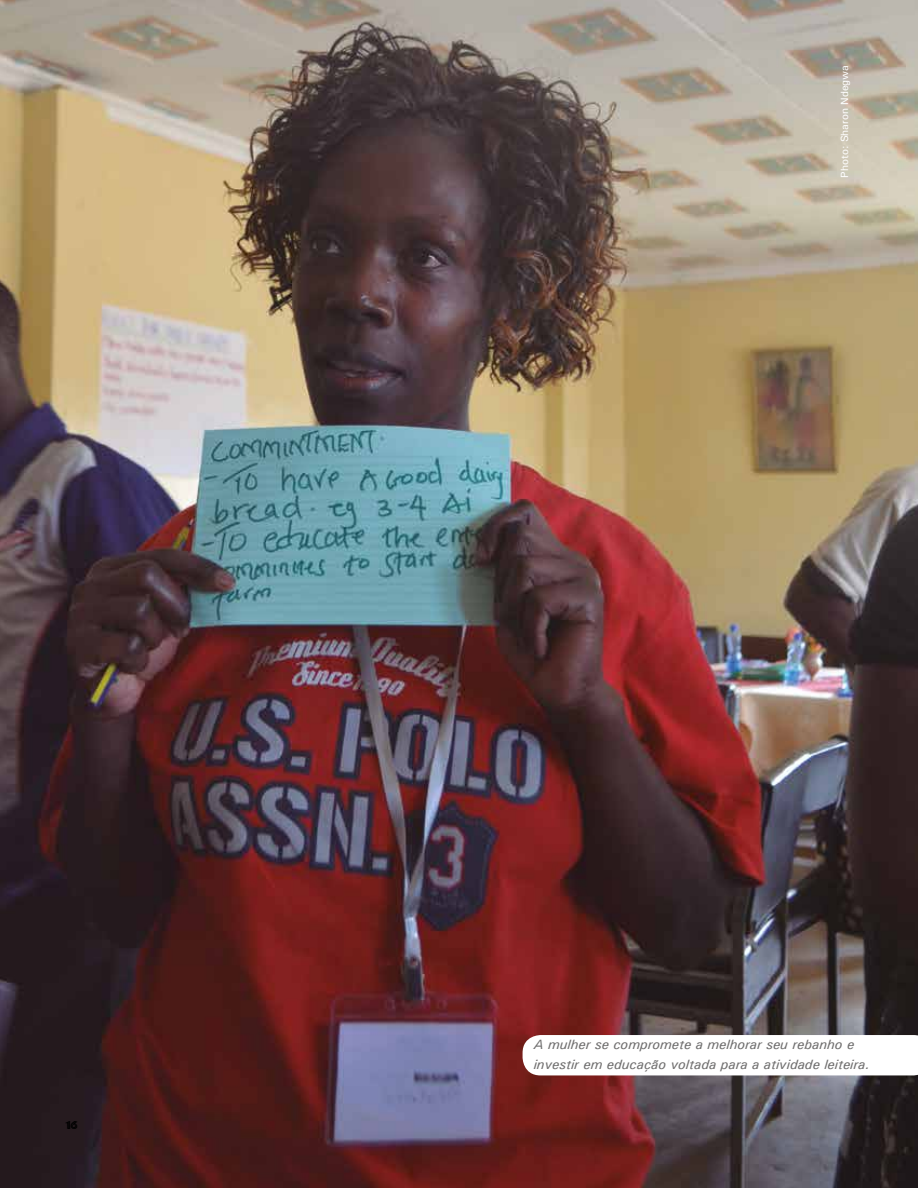
<style>
.page{position:relative;width:918px;height:1188px;background:#fff}
.page>*{position:absolute;margin:0;border:0;box-sizing:border-box;transform-origin:0 0}
.t1{font:italic 500 13.5px/19.8px "Univers";color:#706f6f}
.t2{font:500 10.5px "Univers";color:#fff}
.t3{font:10.5px "African";color:#000}
</style>
<div class="page">
<img style="left:0;top:0;width:918px;height:1188px">
<svg style="left:523px;top:1035px;width:395px;height:40px"></svg>
<p class="t3" style="left:65px;top:1120px;width:14px">16</p>
<p class="t2" style="left:838px;top:178px;width:114px;rotate:-90deg">Photo: Sharon Ndegwa</p>
<p class="t1" style="left:534px;top:1034px;width:338px">A mulher se compromete a melhorar seu rebanho e investir em educação voltada para a atividade leiteira.</p>
</div>
